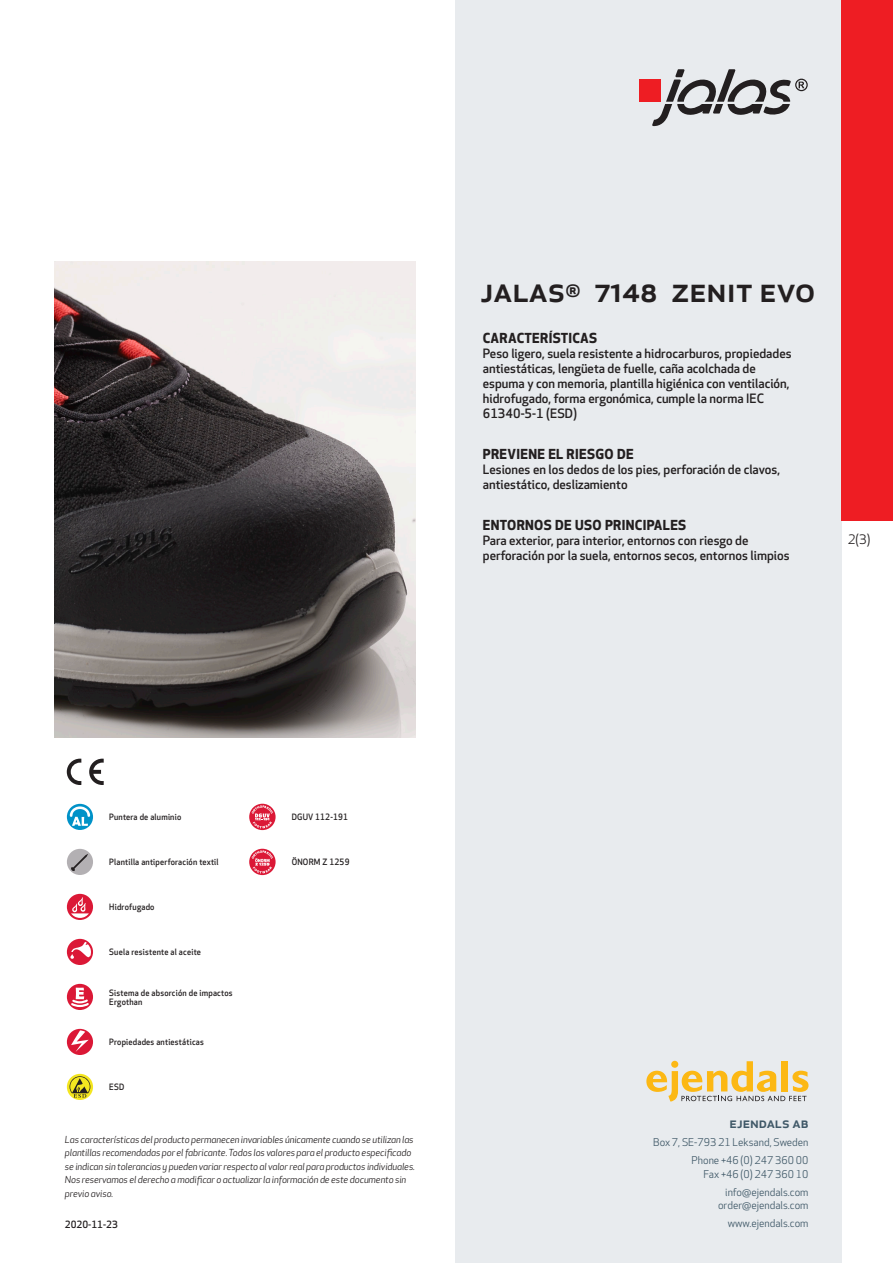
<style>
.page{position:relative;width:893px;height:1263px;background:#fff}
.page>*{position:absolute;margin:0;border:0;box-sizing:border-box;transform-origin:0 0}
.prodname{font:500 34.5px "Apex New";color:#231f20}
.t1{font:500 15px "Apex New";color:#405968}
.Funktion_body{font:700 13.5px "Apex New";letter-spacing:.025em;color:#231f20}
.t2{font:12.75px "Apex New";color:#231f20}
.Funktion_body-2{font:500 12.6px/15px "Apex New";color:#231f20}
.t3{font:10.5px/18px "Apex New";color:#405968;text-align:right}
.Sidfot_datum{font:500 9.75px "Apex New";color:#231f20}
.t4{font:italic 9.45px/13.5px "Apex New";letter-spacing:-.01em;color:#231f20}
.Artikel{font:500 8.55px/9px "Apex New";letter-spacing:.025em;color:#231f20;scale:.95 1}
</style>
<div class="page">
<div style="left:455px;top:0;width:387px;height:1263px;background:#e8ebee"></div>
<svg style="left:646px;top:1061px;width:162px;height:40px"></svg>
<div style="left:842px;top:0;width:51px;height:520px;background:#ee1d23"></div>
<div style="left:639px;top:80px;width:22px;height:22px;background:#ee1d23"></div>
<svg style="left:652px;top:69px;width:156px;height:57px"></svg>
<svg style="left:67px;top:804px;width:26px;height:26px"></svg>
<svg style="left:70px;top:806px;width:20px;height:20px"></svg>
<div style="left:67px;top:849px;width:26px;height:26px;background:#b3b0b3;border-radius:50%"></div>
<svg style="left:71px;top:854px;width:17px;height:17px"></svg>
<div style="left:67px;top:894px;width:26px;height:26px;background:#db1836;border-radius:50%"></div>
<svg style="left:71px;top:897px;width:18px;height:21px"></svg>
<div style="left:67px;top:939px;width:26px;height:26px;background:#db1836;border-radius:50%"></div>
<svg style="left:70px;top:942px;width:21px;height:17px"></svg>
<svg style="left:67px;top:984px;width:26px;height:26px"></svg>
<svg style="left:69px;top:988px;width:22px;height:20px"></svg>
<div style="left:67px;top:1029px;width:26px;height:26px;background:#db1836;border-radius:50%"></div>
<svg style="left:71px;top:1030px;width:18px;height:22px"></svg>
<svg style="left:67px;top:1074px;width:26px;height:26px"></svg>
<svg style="left:70px;top:1076px;width:20px;height:22px"></svg>
<svg style="left:249px;top:804px;width:27px;height:26px"></svg>
<svg style="left:252px;top:805px;width:21px;height:23px"></svg>
<svg style="left:249px;top:849px;width:27px;height:26px"></svg>
<svg style="left:252px;top:850px;width:21px;height:23px"></svg>
<svg style="left:89px;top:759px;width:15px;height:26px"></svg>
<svg style="left:67px;top:759px;width:14px;height:26px"></svg>
<img style="left:54px;top:261px;width:361px;height:477px">
<p class="prodname" style="left:480px;top:266px;width:337px">JALAS<sup>®</sup> 7148 ZENIT EVO</p>
<p class="Funktion_body" style="left:483px;top:328px;width:116px">CARACTERÍSTICAS</p>
<p class="Funktion_body-2" style="left:483px;top:346px;width:310px">Peso ligero, suela resistente a hidrocarburos, propiedades antiestáticas, lengüeta de fuelle, caña acolchada de espuma y con memoria, plantilla higiénica con ventilación, hidrofugado, forma ergonómica, cumple la norma IEC 61340-5-1 (ESD)</p>
<p class="Funktion_body" style="left:483px;top:444px;width:152px">PREVIENE EL RIESGO DE</p>
<p class="Funktion_body-2" style="left:483px;top:461px;width:299px">Lesiones en los dedos de los pies, perforación de clavos, antiestático, deslizamiento</p>
<p class="Funktion_body" style="left:483px;top:515px;width:205px">ENTORNOS DE USO PRINCIPALES</p>
<p class="Funktion_body-2" style="left:483px;top:532px;width:308px">Para exterior, para interior, entornos con riesgo de perforación por la suela, entornos secos, entornos limpios</p>
<p class="t2" style="left:848px;top:531px;width:24px">2(3)</p>
<p class="Artikel" style="left:109px;top:812px;width:77px">Puntera de aluminio</p>
<p class="Artikel" style="left:109px;top:857px;width:117px">Plantilla antiperforación textil</p>
<p class="Artikel" style="left:109px;top:902px;width:49px">Hidrofugado</p>
<p class="Artikel" style="left:109px;top:947px;width:98px">Suela resistente al aceite</p>
<p class="Artikel" style="left:109px;top:988px;width:131px">Sistema de absorción de impactos<br>Ergothan</p>
<p class="Artikel" style="left:109px;top:1037px;width:101px">Propiedades antiestáticas</p>
<p class="Artikel" style="left:109px;top:1082px;width:17px">ESD</p>
<p class="Artikel" style="left:292px;top:812px;width:61px">DGUV 112-191</p>
<p class="Artikel" style="left:292px;top:857px;width:62px">ÖNORM Z 1259</p>
<p class="t4" style="left:65px;top:1132px;width:352px">Las características del producto permanecen invariables únicamente cuando se utilizan las plantillas recomendadas por el fabricante. Todos los valores para el producto especificado se indican sin tolerancias y pueden variar respecto al valor real para productos individuales.<br>Nos reservamos el derecho a modificar o actualizar la información de este documento sin previo aviso.</p>
<p class="Sidfot_datum" style="left:65px;top:1218px;width:54px">2020-11-23</p>
<p class="t1" style="left:729px;top:1113px;width:80px">ejendals ab</p>
<p class="t3" style="left:653px;top:1133px;width:157px">Box 7, SE-793 21 Leksand, Sweden<br>Phone +46 (0) 247 360 00</p>
<p class="t3" style="left:703px;top:1165px;width:107px">Fax +46 (0) 247 360 10 info@ejendals.com</p>
<p class="t3" style="left:718px;top:1196px;width:92px">order@ejendals.com</p>
<p class="t3" style="left:728px;top:1215px;width:82px">www.ejendals.com</p>
</div>
